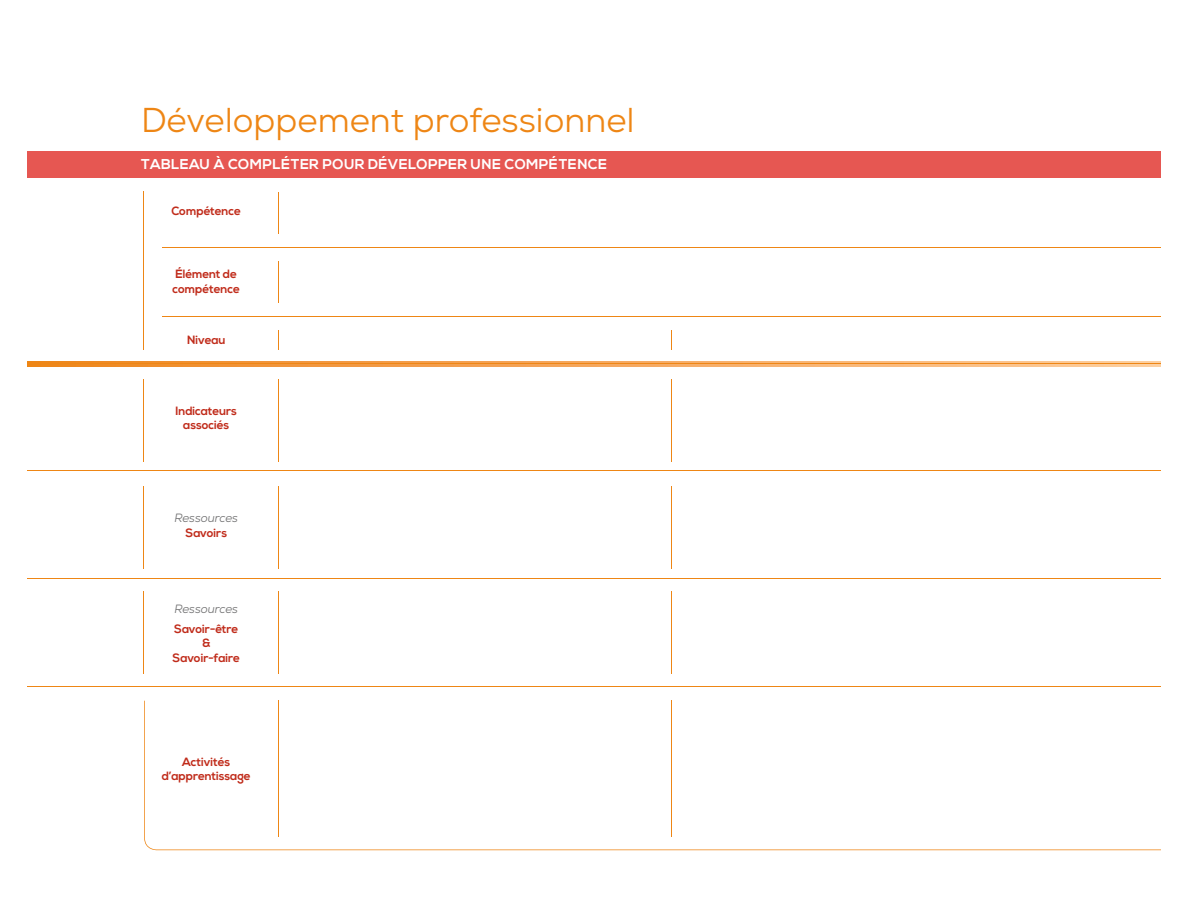
<style>
.page{position:relative;width:1188px;height:918px;background:#fff}
.page>*{position:absolute;margin:0;border:0;box-sizing:border-box;transform-origin:0 0}
.t1{font:34.5px "Nexa";color:#ee8615}
.t2{font:700 14.25px "Nexa";letter-spacing:.025em;color:#fff}
.t3{font:700 12px/14.2px "Nexa";letter-spacing:-.005em;color:#c02b1a;text-align:center}
.t4{font:italic 12px "Nexa";letter-spacing:-.005em;color:#727273}
</style>
<div class="page">
<svg style="left:27px;top:361px;width:1134px;height:6px;background:#f5a85d"></svg>
<svg style="left:144px;top:701px;width:1017px;height:149px"></svg>
<svg style="left:278px;top:330px;width:1px;height:20px"></svg>
<svg style="left:671px;top:330px;width:1px;height:20px"></svg>
<hr style="left:671px;top:701px;width:1px;height:136px;background:#ee8615">
<hr style="left:671px;top:591px;width:1px;height:83px;background:#ee8615">
<hr style="left:671px;top:486px;width:1px;height:82px;background:#ee8615">
<hr style="left:671px;top:379px;width:1px;height:82px;background:#ee8615">
<hr style="left:278px;top:701px;width:1px;height:136px;background:#ee8615">
<hr style="left:278px;top:591px;width:1px;height:83px;background:#ee8615">
<hr style="left:143px;top:591px;width:1px;height:83px;background:#ee8615">
<hr style="left:278px;top:486px;width:1px;height:82px;background:#ee8615">
<hr style="left:143px;top:486px;width:1px;height:82px;background:#ee8615">
<hr style="left:278px;top:379px;width:1px;height:82px;background:#ee8615">
<hr style="left:143px;top:379px;width:1px;height:82px;background:#ee8615">
<hr style="left:143px;top:192px;width:1px;height:158px;background:#ee8615">
<hr style="left:278px;top:192px;width:1px;height:42px;background:#ee8615">
<hr style="left:278px;top:261px;width:1px;height:42px;background:#ee8615">
<hr style="left:27px;top:686px;width:1134px;height:1px;background:#ee8615">
<hr style="left:27px;top:578px;width:1134px;height:1px;background:#ee8615">
<hr style="left:162px;top:247px;width:999px;height:1px;background:#ee8615">
<hr style="left:162px;top:316px;width:999px;height:1px;background:#ee8615">
<hr style="left:27px;top:363px;width:1134px;height:1px;background:#ee8615">
<hr style="left:27px;top:470px;width:1134px;height:1px;background:#ee8615">
<div style="left:27px;top:151px;width:1134px;height:27px;background:#e65752"></div>
<h1 class="t1" style="left:141px;top:98px;width:495px">Développement professionnel</h1>
<p class="t2" style="left:141px;top:156px;width:468px">TABLEAU À COMPLÉTER POUR DÉVELOPPER UNE COMPÉTENCE</p>
<p class="t3" style="left:171px;top:204px;width:71px">Compétence</p>
<p class="t3" style="left:173px;top:268px;width:69px;text-align:left">Élément de compétence</p>
<p class="t3" style="left:187px;top:333px;width:40px">Niveau</p>
<p class="t3" style="left:176px;top:404px;width:63px">Indicateurs associés</p>
<p class="t4" style="left:174px;top:511px;width:65px">Ressources</p>
<p class="t3" style="left:185px;top:526px;width:43px">Savoirs</p>
<p class="t4" style="left:174px;top:602px;width:65px">Ressources</p>
<p class="t3" style="left:172px;top:622px;width:69px">Savoir-être &amp;<br>Savoir-faire</p>
<p class="t3" style="left:162px;top:755px;width:90px">Activités d’apprentissage</p>
</div>
